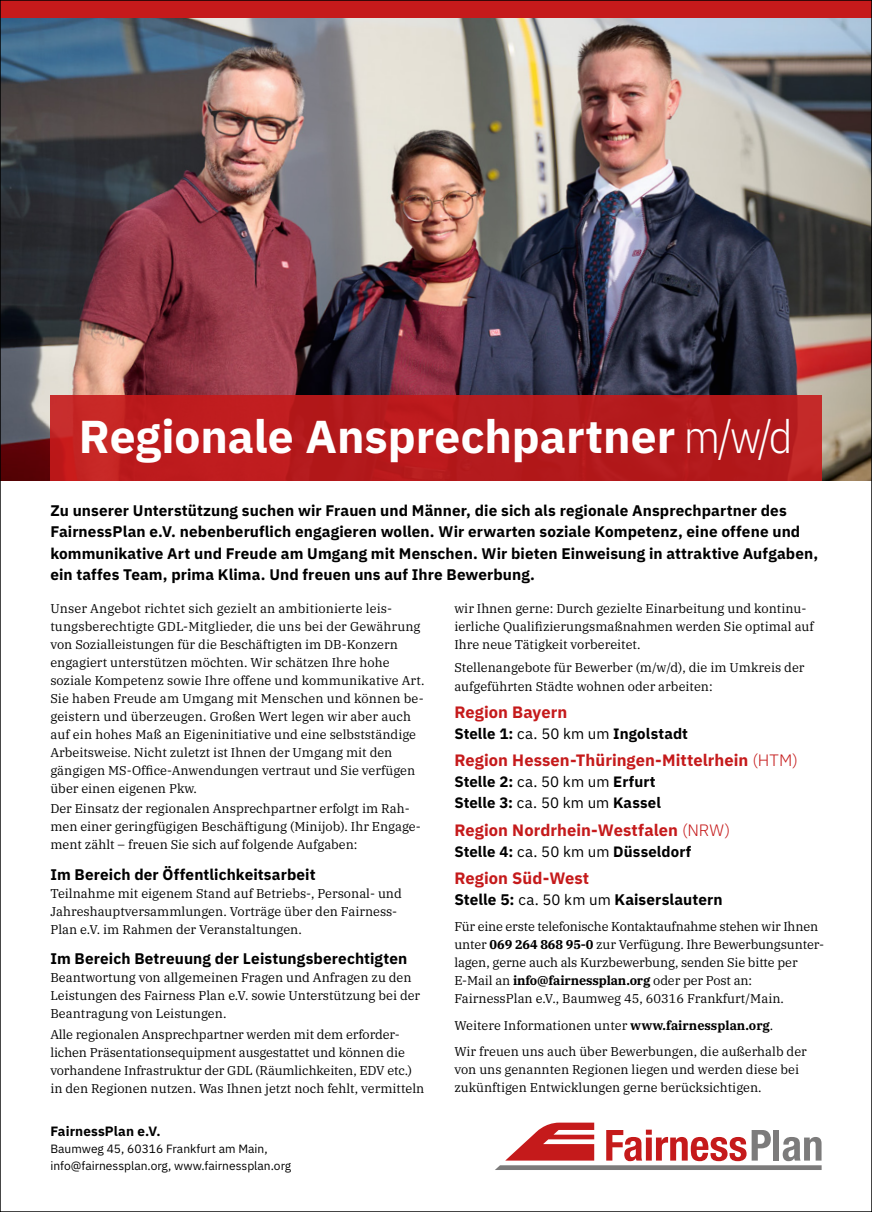
<style>
.page{position:relative;width:872px;height:1212px;background:#fff}
.page>*{position:absolute;margin:0;border:0;box-sizing:border-box;transform-origin:0 0}
.t1{font:700 46.05px "IBM Plex Sans";color:#fff}
.t2{font:700 16.5px "IBM Plex Sans";letter-spacing:.005em;color:#c51a1b}
.t3{font:700 15.3px/21.5px "IBM Plex Sans";letter-spacing:.005em;color:#000}
.t4{font:700 15px/21px "IBM Plex Sans";letter-spacing:.005em;color:#000}
.t5{font:700 13.5px "IBM Plex Sans";letter-spacing:.01em;color:#000}
.t6{font:12.75px/18px "IBM Plex Serif";color:#000}
.t7{font:12px/17.2px "IBM Plex Sans";color:#000}
.s1{font-weight:300}
.s2{font-weight:400}
.s3{font-weight:400;font-size:15px}
.s4{font-weight:700}
</style>
<div class="page">
<img style="left:2px;top:17px;width:868px;height:463px">
<svg style="left:495px;top:1122px;width:326px;height:48px"></svg>
<svg style="left:50px;top:395px;width:771px;height:85px;background:#b81b1d"></svg>
<div style="left:0;top:0;width:872px;height:17px;background:#c51a1b"></div>
<h1 class="t1" style="left:79px;top:400px;width:715px">Regionale Ansprechpartner <span class="s1">m/w/d</span></h1>
<p class="t3" style="left:50px;top:498px;width:769px">Zu unserer Unterstützung suchen wir Frauen und Männer, die sich als regionale Ansprechpartner des FairnessPlan e.V. nebenberuflich engagieren wollen. Wir erwarten soziale Kompetenz, eine offene und kommunikative Art und Freude am Umgang mit Menschen. Wir bieten Einweisung in attraktive Aufgaben, ein taffes Team, prima Klima. Und freuen uns auf Ihre Bewerbung.</p>
<p class="t6" style="left:50px;top:598px;width:376px">Unser Angebot richtet sich gezielt an ambitionierte leis&shy;tungsberechtigte GDL-Mitglieder, die uns bei der Gewährung von Sozialleistungen für die Beschäftigten im DB-Konzern engagiert unterstützen möchten. Wir schätzen Ihre hohe soziale Kompetenz sowie Ihre offene und kommunikative Art.<br>Sie haben Freude am Umgang mit Menschen und können be&shy;geistern und überzeugen. Großen Wert legen wir aber auch auf ein hohes Maß an Eigeninitiative und eine selbstständige Arbeitsweise. Nicht zuletzt ist Ihnen der Umgang mit den gängigen MS-Office-Anwendungen vertraut und Sie verfügen über einen eigenen Pkw.</p>
<p class="t6" style="left:50px;top:798px;width:372px">Der Einsatz der regionalen Ansprechpartner erfolgt im Rah&shy;men einer geringfügigen Beschäftigung (Minijob). Ihr Engage&shy;ment zählt – freuen Sie sich auf folgende Aufgaben:</p>
<p class="t3" style="left:50px;top:862px;width:267px">Im Bereich der Öffentlichkeitsarbeit</p>
<p class="t6" style="left:50px;top:883px;width:353px">Teilnahme mit eigenem Stand auf Betriebs-, Personal- und<br>Jahreshauptversammlungen. Vorträge über den Fairness-<br>Plan e.V. im Rahmen der Veranstaltungen.</p>
<p class="t3" style="left:50px;top:947px;width:358px">Im Bereich Betreuung der Leistungsberechtigten</p>
<p class="t6" style="left:50px;top:968px;width:371px">Beantwortung von allgemeinen Fragen und Anfragen zu den<br>Leistungen des Fairness Plan e.V. sowie Unterstützung bei der<br>Beantragung von Leistungen.</p>
<p class="t6" style="left:50px;top:1024px;width:375px">Alle regionalen Ansprechpartner werden mit dem erforder&shy;lichen Präsentationsequipment ausgestattet und können die vorhandene Infrastruktur der GDL (Räumlichkeiten, EDV etc.) in den Regionen nutzen. Was Ihnen jetzt noch fehlt, vermitteln</p>
<p class="t5" style="left:50px;top:1120px;width:112px">FairnessPlan e.V.</p>
<p class="t7" style="left:50px;top:1139px;width:242px">Baumweg 45, 60316 Frankfurt am Main, info@fairnessplan.org, www.fairnessplan.org</p>
<p class="t6" style="left:454px;top:598px;width:361px">wir Ihnen gerne: Durch gezielte Einarbeitung und kontinu&shy;ierliche Qualifizierungsmaßnahmen werden Sie optimal auf<br>Ihre neue Tätigkeit vorbereitet.</p>
<p class="t6" style="left:454px;top:657px;width:351px;line-height:18.8px">Stellenangebote für Bewerber (m/w/d), die im Umkreis der aufgeführten Städte wohnen oder arbeiten:</p>
<p class="t2" style="left:454px;top:699px;width:114px">Region Bayern</p>
<p class="t4" style="left:454px;top:722px;width:235px">Stelle 1: <span class="s2">ca. 50 km um</span> Ingolstadt</p>
<p class="t2" style="left:454px;top:747px;width:345px">Region Hessen-Thüringen-Mittelrhein <span class="s1">(HTM)</span></p>
<p class="t4" style="left:454px;top:770px;width:208px">Stelle 2: <span class="s2">ca. 50 km um</span> Erfurt<br>Stelle 3: <span class="s2">ca. 50 km um</span> Kassel</p>
<p class="t2" style="left:454px;top:816px;width:277px">Region Nordrhein-Westfalen <span class="s1">(NRW)</span></p>
<p class="t4" style="left:454px;top:839px;width:238px">Stelle 4: <span class="s2">ca. 50 km um</span> Düsseldorf</p>
<p class="t2" style="left:454px;top:865px;width:136px">Region Süd-West</p>
<p class="t3" style="left:454px;top:887px;width:270px">Stelle 5: <span class="s3">ca. 50 km um</span> Kaiserslautern</p>
<p class="t6" style="left:454px;top:917px;width:369px">Für eine erste telefonische Kontaktaufnahme stehen wir Ihnen unter <span class="s4">069 264 868 95-0</span> zur Verfügung. Ihre Bewerbungsunter&shy;lagen, gerne auch als Kurzbewerbung, senden Sie bitte per E-Mail an <span class="s4">info@fairnessplan.org</span> oder per Post an:<br>FairnessPlan e.V., Baumweg 45, 60316 Frankfurt/Main.</p>
<p class="t6" style="left:454px;top:1011px;width:354px;line-height:26.5px">Weitere Informationen unter <span class="s4">www.fairnessplan.org</span>.<br>Wir freuen uns auch über Bewerbungen, die außerhalb der</p>
<p class="t6" style="left:454px;top:1060px;width:346px">von uns genannten Regionen liegen und werden diese bei zukünftigen Entwicklungen gerne berücksichtigen.</p>
</div>
